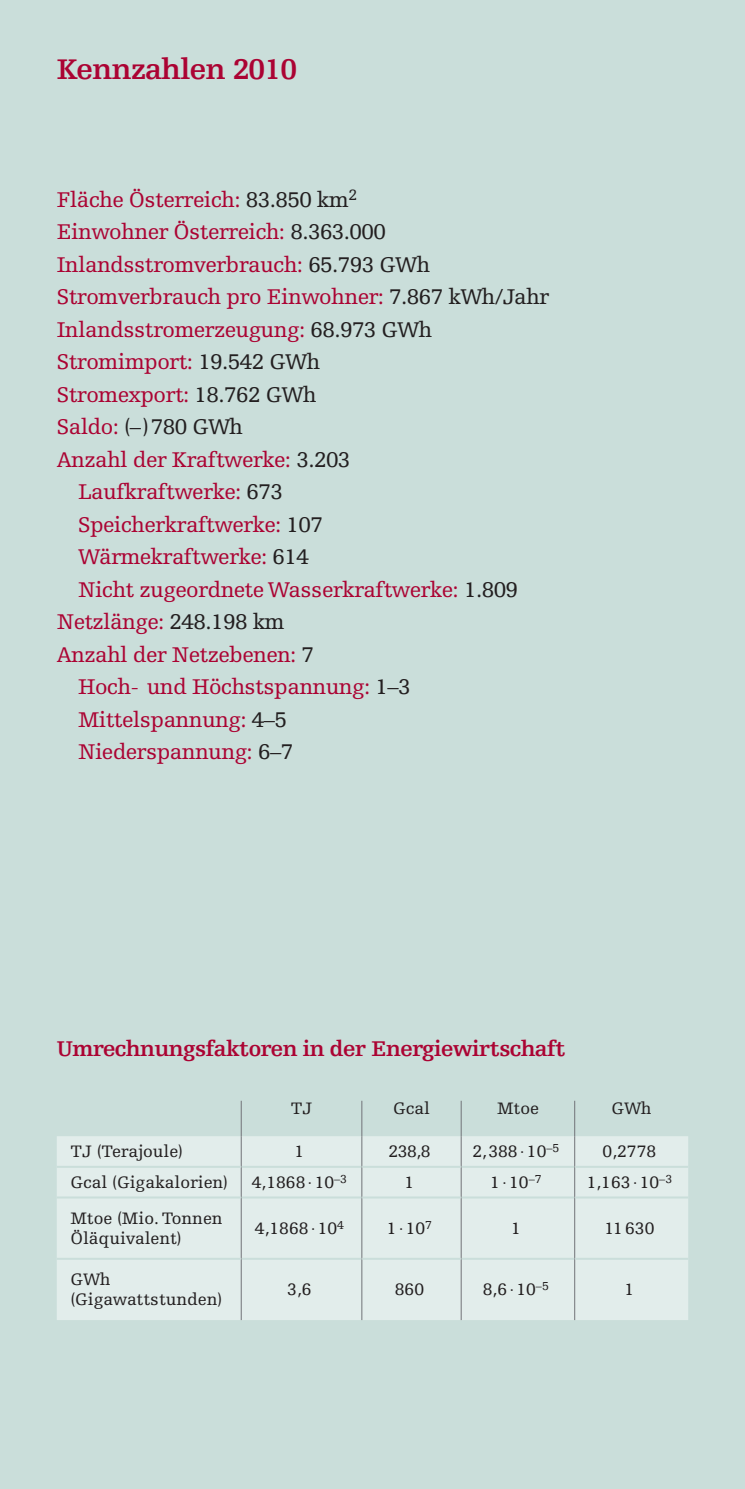
<style>
.page{position:relative;width:745px;height:1489px;background:#fff}
.page>*{position:absolute;margin:0;border:0;box-sizing:border-box;transform-origin:0 0}
.t1{font:700 30px "Egyptienne FLT Std";letter-spacing:-.025em;color:#ab0333}
.t2{font:22.5px "Egyptienne FLT Std";letter-spacing:-.025em;color:#ab0333}
.t3{font:700 22.5px "Egyptienne FLT Std";letter-spacing:-.025em;color:#ab0333}
.t4{font:22.5px "Egyptienne FLT Std";letter-spacing:-.025em;color:#231f20}
.t5{font:17.5px/20px "Egyptienne FLT Std";color:#231f20}
.s1{color:#231f20}
.s2{color:#ab0333}
</style>
<div class="page">
<div style="left:0;top:0;width:744px;height:1488px;background:#cadeda"></div>
<div style="left:57px;top:1136px;width:630px;height:183px;background:#e2edeb"></div>
<hr style="left:240px;top:1100px;width:1px;height:36px;background:#717378">
<hr style="left:361px;top:1100px;width:1px;height:36px;background:#717378">
<hr style="left:460px;top:1100px;width:1px;height:36px;background:#717378">
<hr style="left:574px;top:1100px;width:1px;height:36px;background:#717378">
<hr style="left:240px;top:1136px;width:1px;height:30px;background:#717378">
<hr style="left:361px;top:1136px;width:1px;height:30px;background:#717378">
<hr style="left:460px;top:1136px;width:1px;height:30px;background:#717378">
<hr style="left:574px;top:1136px;width:1px;height:30px;background:#717378">
<hr style="left:240px;top:1166px;width:1px;height:31px;background:#717378">
<hr style="left:361px;top:1166px;width:1px;height:31px;background:#717378">
<hr style="left:460px;top:1166px;width:1px;height:31px;background:#717378">
<hr style="left:574px;top:1166px;width:1px;height:31px;background:#717378">
<hr style="left:240px;top:1197px;width:1px;height:61px;background:#717378">
<hr style="left:361px;top:1197px;width:1px;height:61px;background:#717378">
<hr style="left:460px;top:1197px;width:1px;height:61px;background:#717378">
<hr style="left:574px;top:1197px;width:1px;height:61px;background:#717378">
<hr style="left:240px;top:1258px;width:1px;height:61px;background:#717378">
<hr style="left:361px;top:1258px;width:1px;height:61px;background:#717378">
<hr style="left:460px;top:1258px;width:1px;height:61px;background:#717378">
<hr style="left:574px;top:1258px;width:1px;height:61px;background:#717378">
<hr style="left:57px;top:1165px;width:183px;height:2px;background:#cadeda">
<hr style="left:241px;top:1165px;width:120px;height:2px;background:#cadeda">
<hr style="left:362px;top:1165px;width:98px;height:2px;background:#cadeda">
<hr style="left:461px;top:1165px;width:113px;height:2px;background:#cadeda">
<hr style="left:575px;top:1165px;width:112px;height:2px;background:#cadeda">
<hr style="left:57px;top:1196px;width:183px;height:2px;background:#cadeda">
<hr style="left:241px;top:1196px;width:120px;height:2px;background:#cadeda">
<hr style="left:362px;top:1196px;width:98px;height:2px;background:#cadeda">
<hr style="left:461px;top:1196px;width:113px;height:2px;background:#cadeda">
<hr style="left:575px;top:1196px;width:112px;height:2px;background:#cadeda">
<hr style="left:57px;top:1257px;width:183px;height:2px;background:#cadeda">
<hr style="left:241px;top:1257px;width:120px;height:2px;background:#cadeda">
<hr style="left:362px;top:1257px;width:98px;height:2px;background:#cadeda">
<hr style="left:461px;top:1257px;width:113px;height:2px;background:#cadeda">
<hr style="left:575px;top:1257px;width:112px;height:2px;background:#cadeda">
<h1 class="t1" style="left:57px;top:52px;width:242px">Kennzahlen 2010</h1>
<p class="t2" style="left:57px;top:187px;width:302px">Fläche Österreich: <span class="s1">83.850 km</span><sup>2</sup></p>
<p class="t2" style="left:57px;top:220px;width:330px">Einwohner Österreich: <span class="s1">8.363.000</span></p>
<p class="t2" style="left:57px;top:252px;width:374px">Inlandsstromverbrauch: <span class="s1">65.793 GWh</span></p>
<p class="t2" style="left:57px;top:285px;width:493px">Stromverbrauch pro Einwohner: <span class="s1">7.867 kWh/Jahr</span></p>
<p class="t2" style="left:57px;top:317px;width:377px">Inlandsstromerzeugung: <span class="s1">68.973 GWh</span></p>
<p class="t2" style="left:57px;top:350px;width:265px">Stromimport: <span class="s1">19.542 GWh</span></p>
<p class="t2" style="left:57px;top:382px;width:261px">Stromexport: <span class="s1">18.762 GWh</span></p>
<p class="t4" style="left:57px;top:414px;width:188px"><span class="s2">Saldo:</span> (–)780 GWh</p>
<p class="t2" style="left:57px;top:447px;width:295px">Anzahl der Kraftwerke: <span class="s1">3.203</span></p>
<p class="t2" style="left:78px;top:479px;width:206px">Laufkraftwerke: <span class="s1">673</span></p>
<p class="t2" style="left:78px;top:512px;width:246px">Speicherkraftwerke: <span class="s1">107</span></p>
<p class="t2" style="left:78px;top:544px;width:232px">Wärmekraftwerke: <span class="s1">614</span></p>
<p class="t2" style="left:78px;top:577px;width:441px">Nicht zugeordnete Wasserkraftwerke: <span class="s1">1.809</span></p>
<p class="t2" style="left:57px;top:609px;width:229px">Netzlänge: <span class="s1">248.198 km</span></p>
<p class="t2" style="left:57px;top:642px;width:259px">Anzahl der Netzebenen: <span class="s1">7</span></p>
<p class="t2" style="left:78px;top:674px;width:334px">Hoch- und Höchstspannung: <span class="s1">1–3</span></p>
<p class="t2" style="left:78px;top:707px;width:210px">Mittelspannung: <span class="s1">4–5</span></p>
<p class="t2" style="left:78px;top:739px;width:216px">Niederspannung: <span class="s1">6–7</span></p>
<p class="t3" style="left:57px;top:1035px;width:510px">Umrechnungsfaktoren in der Energiewirtschaft</p>
<p class="t5" style="left:290px;top:1097px;width:23px">TJ</p>
<p class="t5" style="left:393px;top:1097px;width:38px">Gcal</p>
<p class="t5" style="left:496px;top:1097px;width:43px">Mtoe</p>
<p class="t5" style="left:611px;top:1097px;width:42px">GWh</p>
<p class="t5" style="left:70px;top:1141px;width:114px">TJ (Terajoule)</p>
<p class="t5" style="left:294px;top:1141px;width:11px">1</p>
<p class="t5" style="left:388px;top:1141px;width:44px">238,8</p>
<p class="t5" style="left:472px;top:1141px;width:88px">2,388·10<sup>–5</sup></p>
<p class="t5" style="left:602px;top:1141px;width:55px">0,2778</p>
<p class="t5" style="left:70px;top:1172px;width:159px">Gcal (Gigakalorien)</p>
<p class="t5" style="left:252px;top:1172px;width:97px">4,1868·10<sup>–3</sup></p>
<p class="t5" style="left:404px;top:1172px;width:11px">1</p>
<p class="t5" style="left:490px;top:1172px;width:53px">1·10<sup>–7</sup></p>
<p class="t5" style="left:586px;top:1172px;width:87px">1,163·10<sup>–3</sup></p>
<p class="t5" style="left:70px;top:1208px;width:153px">Mtoe (Mio. Tonnen<br>Öläquivalent)</p>
<p class="t5" style="left:255px;top:1218px;width:91px">4,1868·10<sup>4</sup></p>
<p class="t5" style="left:386px;top:1218px;width:47px">1·10<sup>7</sup></p>
<p class="t5" style="left:510px;top:1218px;width:11px">1</p>
<p class="t5" style="left:604px;top:1218px;width:51px">11630</p>
<p class="t5" style="left:70px;top:1269px;width:153px">GWh (Gigawattstunden)</p>
<p class="t5" style="left:287px;top:1279px;width:26px">3,6</p>
<p class="t5" style="left:394px;top:1279px;width:31px">860</p>
<p class="t5" style="left:482px;top:1279px;width:67px">8,6·10<sup>–5</sup></p>
<p class="t5" style="left:624px;top:1279px;width:11px">1</p>
</div>
